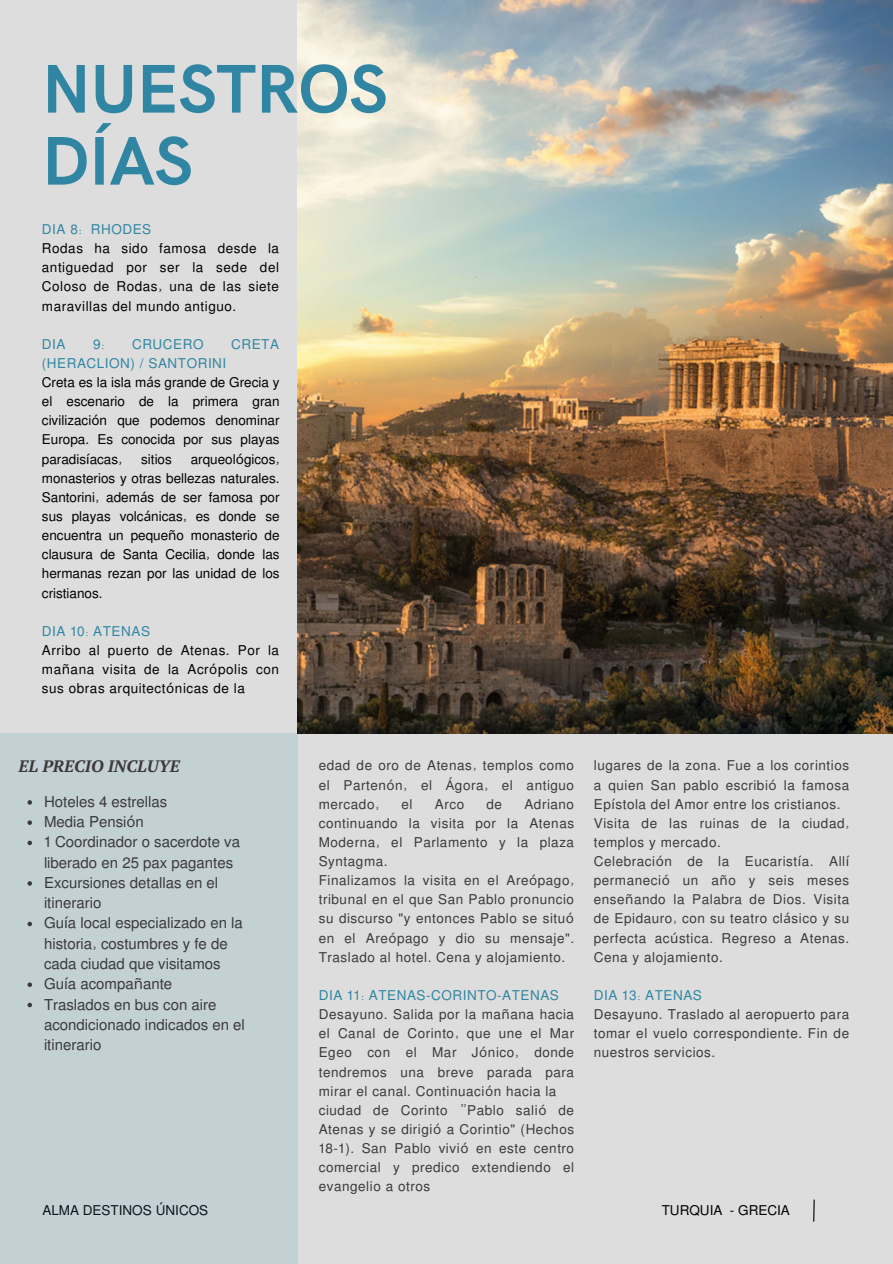
<style>
.page{position:relative;width:893px;height:1264px;background:#fff}
.page>*{position:absolute;margin:0;border:0;box-sizing:border-box;transform-origin:0 0}
.t1{font:700 69px "HK Grotesk";letter-spacing:-.005em;color:#3086a2}
.t2{font:italic 700 16.5px "PT Serif";color:#3b3939}
.t3{font:15px/20.2px "Mukti";color:#3b3939}
.t4{font:13.5px/19.2px "Mukti";letter-spacing:.04em;color:#3b3939;text-align:justify}
.t5{font:13.5px/19.2px "Mukti";color:#000;text-align:justify}
.t6{font:13.5px "Mukti";letter-spacing:.04em;color:#3086a2}
.s1{font-family:"Noto Sans"}
</style>
<div class="page">
<div style="left:0;top:0;width:892px;height:1263px;background:#ddd"></div>
<svg style="left:813px;top:1199px;width:2px;height:23px"></svg>
<div style="left:0;top:733px;width:298px;height:530px;background:#c3d0d4"></div>
<img style="left:298px;top:0;width:594px;height:733px">
<svg style="left:27px;top:800px;width:5px;height:4px"></svg>
<svg style="left:27px;top:820px;width:5px;height:5px"></svg>
<svg style="left:27px;top:840px;width:5px;height:5px"></svg>
<svg style="left:27px;top:881px;width:5px;height:4px"></svg>
<svg style="left:27px;top:921px;width:5px;height:5px"></svg>
<svg style="left:27px;top:982px;width:5px;height:5px"></svg>
<svg style="left:27px;top:1002px;width:5px;height:5px"></svg>
<p class="t1" style="left:42px;top:50px;width:347px">NUESTROS</p>
<p class="t1" style="left:42px;top:122px;width:152px">DÍAS</p>
<p class="t6" style="left:42px;top:220px;width:111px">DIA 8: RHODES</p>
<p class="t5" style="left:42px;top:238px;width:239px">Rodas ha sido famosa desde la antiguedad por ser la sede del Coloso de Rodas, una de las siete maravillas del mundo antiguo.</p>
<p class="t6" style="left:42px;top:334px;width:25px">DIA</p>
<p class="t6" style="left:93px;top:334px;width:13px">9:</p>
<p class="t6" style="left:132px;top:334px;width:73px">CRUCERO</p>
<p class="t6" style="left:231px;top:334px;width:49px">CRETA</p>
<p class="t6" style="left:42px;top:353px;width:186px">(HERACLION) / SANTORINI</p>
<p class="t5" style="left:42px;top:372px;width:239px">Creta es la isla m<span class="s1">á</span>s grande de Grecia y el escenario de la primera gran civilizaci<span class="s1">ó</span>n que podemos denominar Europa. Es conocida por sus playas paradis<span class="s1">í</span>acas,</p>
<p class="t5" style="left:42px;top:448px;width:239px;text-indent:149px">arqueol<span class="s1">ó</span>gicos, monasterios y otras bellezas naturales.<br>Santorini, adem<span class="s1">á</span>s de ser famosa por sus playas volc<span class="s1">á</span>nicas, es donde se encuentra un peque<span class="s1">ñ</span>o monasterio de clausura de Santa Cecilia, donde las hermanas rezan por las unidad de los cristianos.</p>
<p class="t6" style="left:42px;top:621px;width:110px">DIA 10: ATENAS</p>
<p class="t5" style="left:42px;top:640px;width:239px">Arribo al puerto de Atenas. Por la ma<span class="s1">ñ</span>ana visita de la Acr<span class="s1">ó</span>polis con sus obras arquitect<span class="s1">ó</span>nicas de la</p>
<p class="t5" style="left:141px;top:448px;width:32px">sitios</p>
<p class="t2" style="left:18px;top:755px;width:163px">EL PRECIO INCLUYE</p>
<p class="t3" style="left:44px;top:790px;width:125px">Hoteles 4 estrellas</p>
<p class="t3" style="left:44px;top:811px;width:101px">Media Pensi<span class="s1">ó</span>n</p>
<p class="t3" style="left:44px;top:831px;width:197px">1 Coordinador o sacerdote va liberado en 25 pax pagantes</p>
<p class="t3" style="left:44px;top:871px;width:176px">Excursiones detallas en el itinerario</p>
<p class="t3" style="left:44px;top:912px;width:200px">Gu<span class="s1">í</span>a local especializado en la historia, costumbres y fe de cada ciudad que visitamos</p>
<p class="t3" style="left:44px;top:973px;width:130px">Gu<span class="s1">í</span>a acompa<span class="s1">ñ</span>ante</p>
<p class="t3" style="left:44px;top:993px;width:202px">Traslados en bus con aire acondicionado indicados en el itinerario</p>
<p class="t5" style="left:42px;top:1199px;width:167px">ALMA DESTINOS <span class="s1">Ú</span>NICOS</p>
<p class="t4" style="left:319px;top:755px;width:257px">edad de oro de Atenas, templos como el Parten<span class="s1">ó</span>n, el <span class="s1">Á</span>gora, el antiguo mercado,</p>
<p class="t4" style="left:319px;top:793px;width:257px;text-indent:206px">Adriano continuando la visita por la Atenas Moderna, el Parlamento y la plaza Syntagma.</p>
<p class="t4" style="left:319px;top:870px;width:257px">Finalizamos la visita en el Are<span class="s1">ó</span>pago, tribunal en el que San Pablo pronuncio su discurso "y entonces Pablo se situ<span class="s1">ó </span>en el Are<span class="s1">ó</span>pago y dio su mensaje".<br>Traslado al hotel. Cena y alojamiento.</p>
<p class="t6" style="left:319px;top:985px;width:242px">DIA 11: ATENAS-CORINTO-ATENAS</p>
<p class="t4" style="left:319px;top:1004px;width:257px">Desayuno. Salida por la ma<span class="s1">ñ</span>ana hacia el Canal de Corinto, que une el Mar Egeo con el Mar J<span class="s1">ó</span>nico, donde tendremos una breve parada para mirar el canal. Continuaci<span class="s1">ó</span>n hacia la</p>
<p class="t4" style="left:319px;top:1099px;width:257px">ciudad de Corinto ”Pablo sali<span class="s1">ó</span> de Atenas y se dirigi<span class="s1">ó</span> a Corintio" (Hechos 18-1). San Pablo vivi<span class="s1">ó</span> en este centro comercial y predico extendiendo el evangelio a otros</p>
<p class="t4" style="left:401px;top:793px;width:13px">el</p>
<p class="t4" style="left:435px;top:793px;width:31px">Arco</p>
<p class="t4" style="left:486px;top:793px;width:17px">de</p>
<p class="t4" style="left:593px;top:755px;width:257px">lugares de la zona. Fue a los corintios a quien San pablo escribi<span class="s1">ó</span> la famosa Ep<span class="s1">í</span>stola del Amor entre los cristianos.</p>
<p class="t4" style="left:593px;top:812px;width:257px">Visita de las ruinas de la ciudad, templos y mercado.</p>
<p class="t4" style="left:593px;top:851px;width:257px">Celebraci<span class="s1">ó</span>n de la Eucarist<span class="s1">í</span>a. All<span class="s1">í </span>permaneci<span class="s1">ó</span> un a<span class="s1">ñ</span>o y seis meses ense<span class="s1">ñ</span>ando la Palabra de Dios. Visita de Epidauro, con su teatro cl<span class="s1">á</span>sico y su perfecta ac<span class="s1">ú</span>stica. Regreso a Atenas.<br>Cena y alojamiento.</p>
<p class="t6" style="left:593px;top:985px;width:110px">DIA 13: ATENAS</p>
<p class="t4" style="left:593px;top:1004px;width:257px">Desayuno. Traslado al aeropuerto para tomar el vuelo correspondiente. Fin de nuestros servicios.</p>
<p class="t5" style="left:661px;top:1199px;width:130px">TURQUIA - GRECIA</p>
</div>
